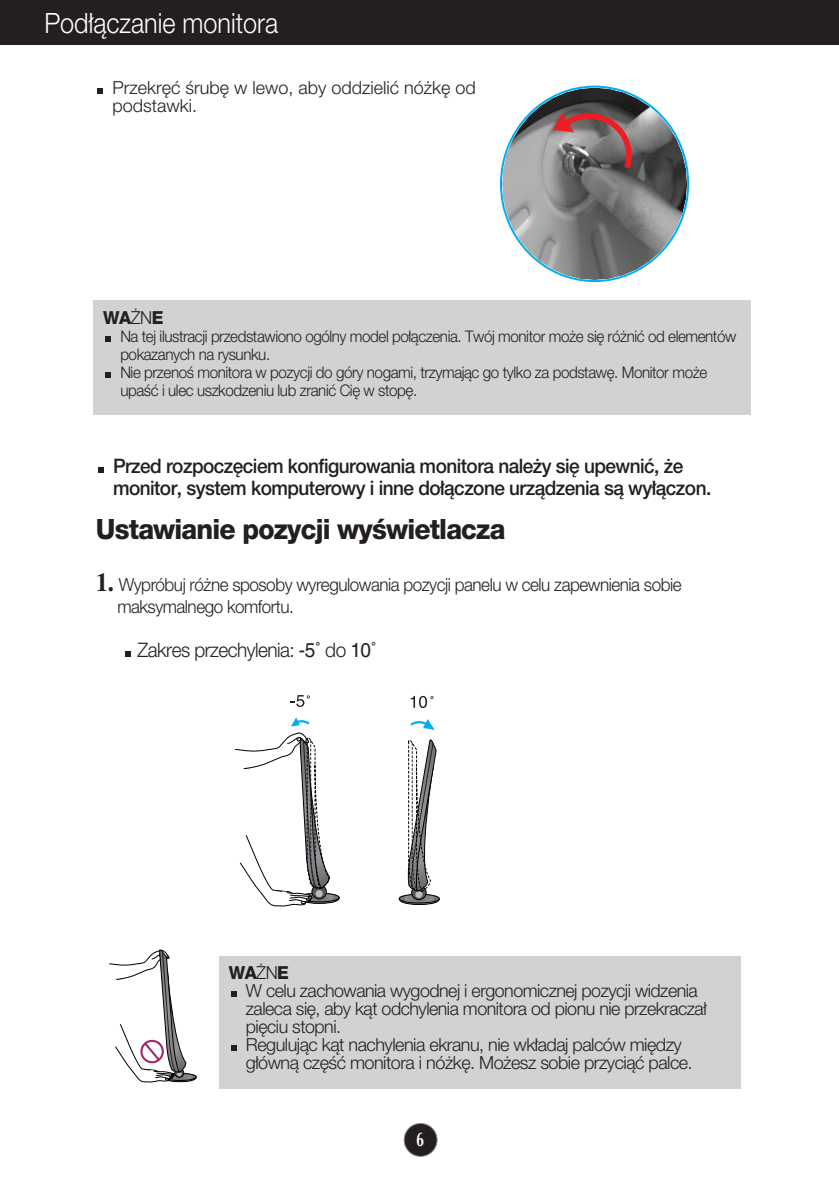
<style>
.page{position:relative;width:839px;height:1189px;background:#fff}
.page>*{position:absolute;margin:0;border:0;box-sizing:border-box;transform-origin:0 0}
.t1{font:800 28px "Helvetica Neue CE";letter-spacing:-.03em;color:#231f20;scale:.95 1}
.t2{font:300 28px "Helvetica Neue CE";color:#fff;scale:.9 1}
.t3{font:500 20px/22px "Helvetica Neue CE";letter-spacing:-.03em;color:#231f20;scale:.95 1}
.t4{font:300 20px "Helvetica Neue CE";letter-spacing:-.03em;color:#231f20;scale:.95 1}
.t5{font:700 20px "Optima";color:#fff;scale:.7 1}
.t6{font:300 18px/18px "Helvetica Neue CE";letter-spacing:-.03em;color:#231f20;scale:.95 1}
.t7{font:300 18px/18px "Helvetica Neue CE";color:#231f20}
.t8{font:800 18px "Helvetica Neue CE";color:#231f20;scale:.95 1}
.t9{font:300 16px/18px "Helvetica Neue CE";letter-spacing:-.03em;color:#231f20;scale:.95 1}
.s1{font-weight:300}
.s2{font-family:"Times";font-weight:700;font-size:26px}
.s3{font-family:"Helvetica";font-weight:400}
.s4{font-weight:800}
</style>
<div class="page">
<div style="left:404px;top:1123px;width:33px;height:33px;background:#231f20;border-radius:50%"></div>
<div style="left:403px;top:1123px;width:34px;height:34px;border:2px solid #939598;border-radius:50%"></div>
<div style="left:0;top:0;width:839px;height:45px;background:#231f20"></div>
<svg style="left:126px;top:651px;width:5px;height:6px"></svg>
<svg style="left:98px;top:467px;width:6px;height:6px"></svg>
<div style="left:93px;top:301px;width:658px;height:114px;background:#d1d2d4"></div>
<svg style="left:105px;top:372px;width:6px;height:5px"></svg>
<svg style="left:105px;top:336px;width:6px;height:5px"></svg>
<svg style="left:97px;top:89px;width:6px;height:5px"></svg>
<svg style="left:500px;top:86px;width:189px;height:196px"></svg>
<div style="left:399px;top:894px;width:40px;height:10px;border:1px solid #000;border-radius:50%"></div>
<svg style="left:399px;top:894px;width:40px;height:9px"></svg>
<div style="left:399px;top:894px;width:40px;height:9px;border:1px solid #000;border-radius:50%"></div>
<div style="left:299px;top:893px;width:40px;height:10px;background:#222;border-radius:50%"></div>
<div style="left:299px;top:893px;width:40px;height:10px;border:1px solid #000;border-radius:50%"></div>
<svg style="left:299px;top:893px;width:40px;height:9px"></svg>
<div style="left:299px;top:893px;width:40px;height:9px;border:1px solid #000;border-radius:50%"></div>
<svg style="left:411px;top:696px;width:22px;height:12px"></svg>
<svg style="left:291px;top:695px;width:19px;height:12px"></svg>
<svg style="left:405px;top:719px;width:32px;height:185px"></svg>
<svg style="left:235px;top:717px;width:98px;height:189px"></svg>
<div style="left:219px;top:956px;width:521px;height:133px;background:#d1d2d4"></div>
<svg style="left:231px;top:1045px;width:5px;height:5px"></svg>
<svg style="left:231px;top:991px;width:5px;height:5px"></svg>
<div style="left:163px;top:1073px;width:33px;height:9px;border:1px solid #000;border-radius:50%"></div>
<div style="left:163px;top:1073px;width:33px;height:7px;border:1px solid #000;border-radius:50%"></div>
<svg style="left:109px;top:949px;width:83px;height:133px"></svg>
<h1 class="t2" style="left:44px;top:13px;width:261px">Pod∏àczanie monitora</h1>
<p class="t7" style="left:112px;top:81px;width:365px">Przekr´ç Êrub´ w lewo, aby oddzieliç nó˝k´ od podstawki.</p>
<p class="t8" style="left:103px;top:311px;width:65px">WA<span class="s1">˚N</span>E</p>
<p class="t9" style="left:120px;top:329px;width:650px">Na tej ilustracji przedstawiono ogólny model po∏àczenia. Twój monitor mo˝e si´ ró˝niç od elementów pokazanych na rysunku.<br>Nie przenoÊ monitora w pozycji do góry nogami, trzymajàc go tylko za podstaw´. Monitor mo˝e upaÊç i ulec uszkodzeniu lub zraniç Ci´ w stop´.</p>
<p class="t3" style="left:113px;top:457px;width:631px">Przed rozpocz´ciem konfigurowania monitora nale˝y si´ upewniç, ˝e monitor, system komputerowy i inne do∏àczone urzàdzenia sà wy∏àczon.</p>
<h1 class="t1" style="left:96px;top:519px;width:432px">Ustawianie pozycji wyÊwietlacza</h1>
<p class="t6" style="left:117px;top:575px;width:595px;line-height:22px;text-indent:-21px"><span class="s2">1.</span> Wypróbuj ró˝ne sposoby wyregulowania pozycji panelu w celu zapewnienia sobie maksymalnego komfortu.</p>
<p class="t4" style="left:137px;top:643px;width:253px">Zakres przechylenia: <span class="s3">-5˚</span> do <span class="s3">10˚</span></p>
<p class="t6" style="left:246px;top:965px;width:486px;text-indent:-17px"><span class="s4">WA</span>˚N<span class="s4">E<br></span>W celu zachowania wygodnej i ergonomicznej pozycji widzenia zaleca si´, aby kàt odchylenia monitora od pionu nie przekracza∏ pi´ciu stopni.<br>Regulujàc kàt nachylenia ekranu, nie wk∏adaj palców mi´dzy g∏ównà cz´Êç monitora i nó˝k´. Mo˝esz sobie przyciàç palce.</p>
<p class="t5" style="left:416px;top:1131px;width:13px">6</p>
</div>
